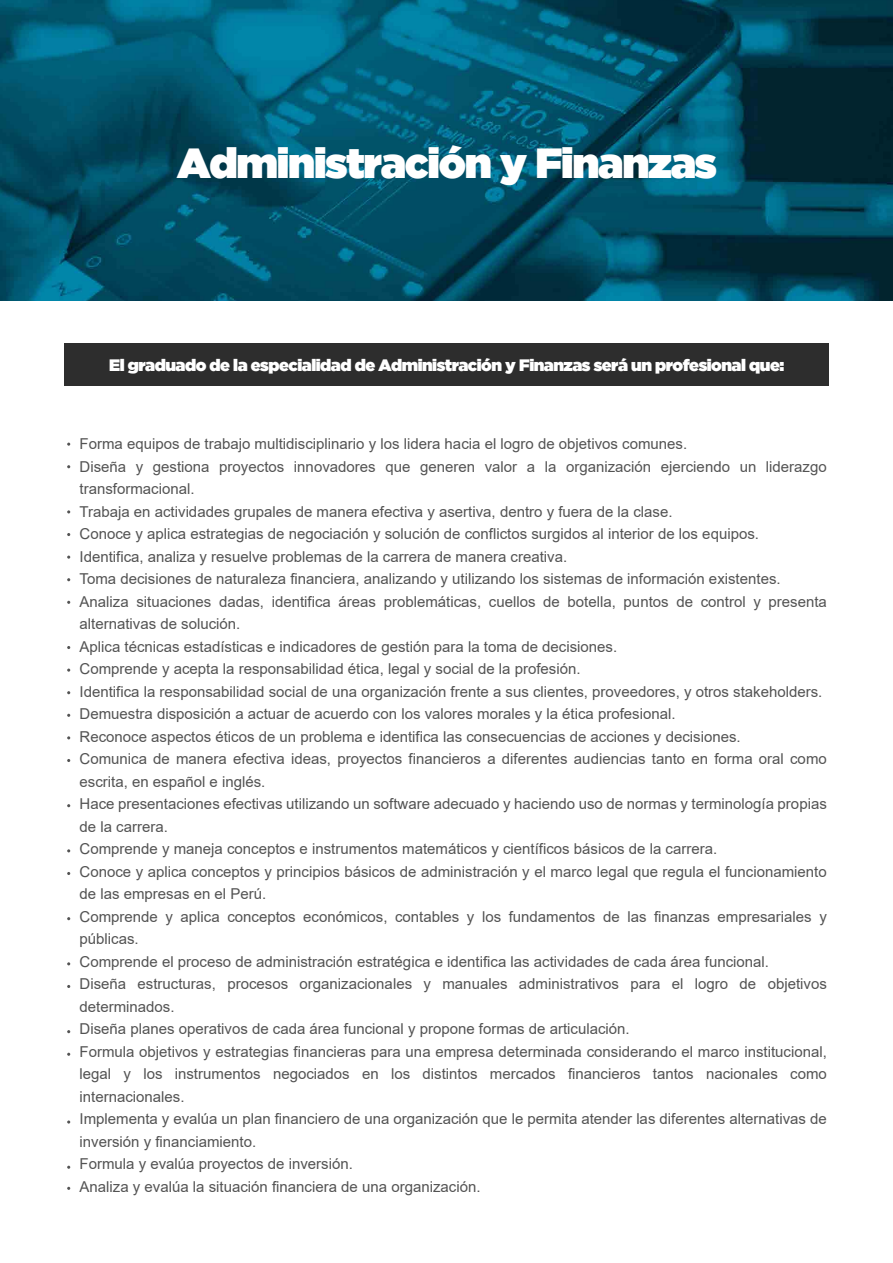
<style>
.page{position:relative;width:893px;height:1263px;background:#fff}
.page>*{position:absolute;margin:0;border:0;box-sizing:border-box;transform-origin:0 0}
.t1{font:42px "Gotham Ultra";letter-spacing:-.03em;color:#fff}
.t2{font:16.5px "Gotham Ultra";letter-spacing:-.03em;color:#fff}
.t3{font:15px/22.5px "Arial";color:#535353}
</style>
<div class="page">
<div style="left:64px;top:344px;width:764px;height:42px;background:#2d2d2d"></div>
<img style="left:0;top:0;width:893px;height:300px">
<h1 class="t1" style="left:177px;top:139px;width:541px">Administración y Finanzas</h1>
<p class="t2" style="left:109px;top:356px;width:676px">El graduado de la especialidad de Administración y Finanzas será un profesional que:</p>
<p class="t3" style="left:80px;top:433px;width:749px">Forma equipos de trabajo multidisciplinario y los lidera hacia el logro de objetivos comunes.<br>Diseña y gestiona proyectos innovadores que generen valor a la organización ejerciendo un liderazgo transformacional.<br>Trabaja en actividades grupales de manera efectiva y asertiva, dentro y fuera de la clase.<br>Conoce y aplica estrategias de negociación y solución de conflictos surgidos al interior de los equipos.<br>Identifica, analiza y resuelve problemas de la carrera de manera creativa.<br>Toma decisiones de naturaleza financiera, analizando y utilizando los sistemas de información existentes.<br>Analiza situaciones dadas, identifica áreas problemáticas, cuellos de botella, puntos de control y presenta alternativas de solución.<br>Aplica técnicas estadísticas e indicadores de gestión para la toma de decisiones.<br>Comprende y acepta la responsabilidad ética, legal y social de la profesión.<br>Identifica la responsabilidad social de una organización frente a sus clientes, proveedores, y otros stakeholders.<br>Demuestra disposición a actuar de acuerdo con los valores morales y la ética profesional.<br>Reconoce aspectos éticos de un problema e identifica las consecuencias de acciones y decisiones.<br>Comunica de manera efectiva ideas, proyectos financieros a diferentes audiencias tanto en forma oral como escrita, en español e inglés.<br>Hace presentaciones efectivas utilizando un software adecuado y haciendo uso de normas y terminología propias de la carrera.<br>Comprende y maneja conceptos e instrumentos matemáticos y científicos básicos de la carrera.<br>Conoce y aplica conceptos y principios básicos de administración y el marco legal que regula el funcionamiento de las empresas en el Perú.<br>Comprende y aplica conceptos económicos, contables y los fundamentos de las finanzas empresariales y públicas.<br>Comprende el proceso de administración estratégica e identifica las actividades de cada área funcional.<br>Diseña estructuras, procesos organizacionales y manuales administrativos para el logro de objetivos determinados.<br>Diseña planes operativos de cada área funcional y propone formas de articulación.<br>Formula objetivos y estrategias financieras para una empresa determinada considerando el marco institucional, legal y los instrumentos negociados en los distintos mercados financieros tantos nacionales como internacionales.<br>Implementa y evalúa un plan financiero de una organización que le permita atender las diferentes alternativas de inversión y financiamiento.<br>Formula y evalúa proyectos de inversión.<br>Analiza y evalúa la situación financiera de una organización.</p>
</div>
